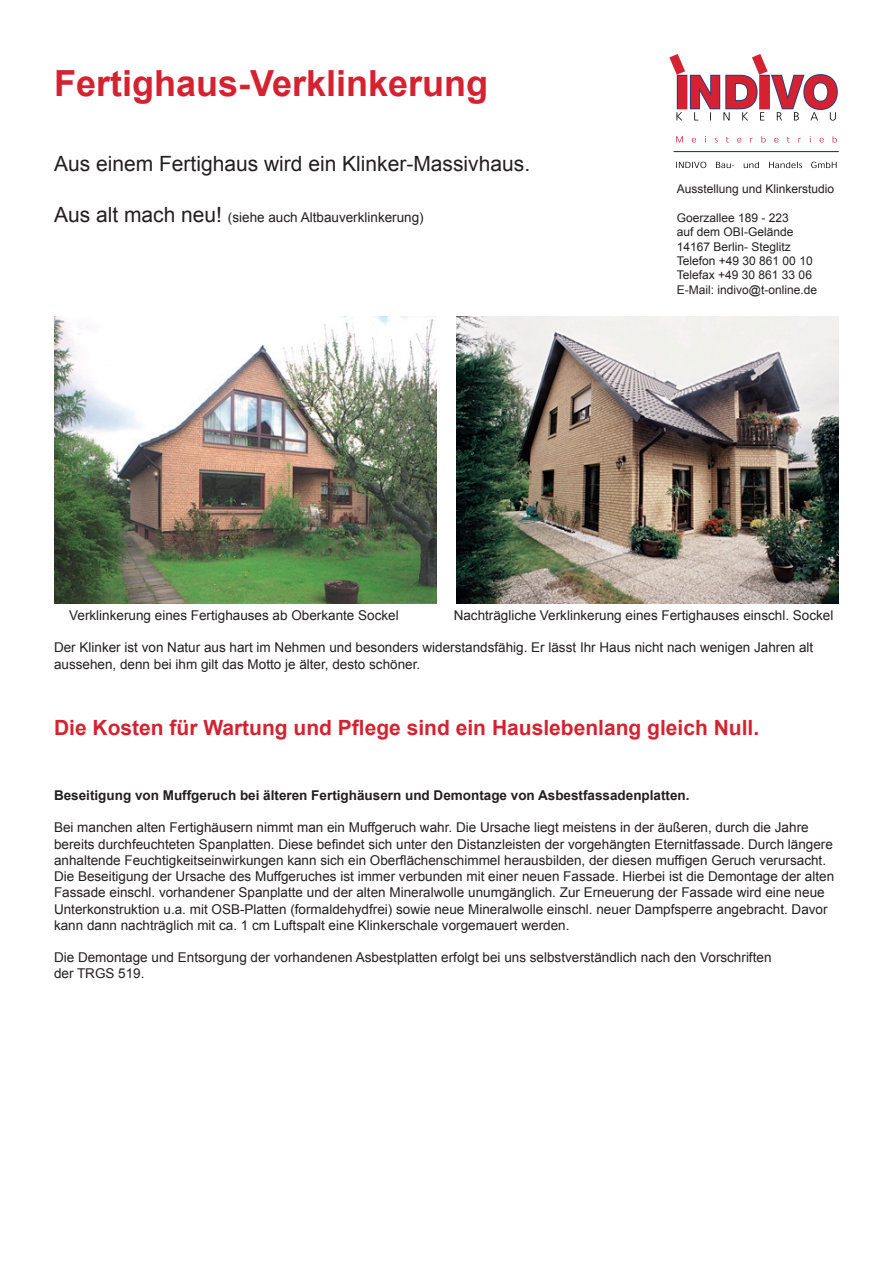
<style>
.page{position:relative;width:893px;height:1263px;background:#fff}
.page>*{position:absolute;margin:0;border:0;box-sizing:border-box;transform-origin:0 0}
.t1{font:700 36px "Arial";color:#d52231}
.t2{font:700 21px "Arial";color:#d52231}
.t3{font:21px "Arial";color:#231f20}
.t4{font:13.5px/16.2px "Arial";color:#231f20}
.t5{font:700 13.5px "Arial";color:#231f20}
.t6{font:12px/14.4px "Arial";color:#231f20}
.s1{font-size:21px}
</style>
<div class="page">
<svg style="left:676px;top:136px;width:161px;height:7px"></svg>
<svg style="left:676px;top:162px;width:160px;height:6px"></svg>
<hr style="left:674px;top:151px;width:164px;height:1px;background:#234087">
<svg style="left:669px;top:54px;width:169px;height:67px"></svg>
<img style="left:54px;top:317px;width:382px;height:287px">
<img style="left:456px;top:317px;width:383px;height:287px">
<h1 class="t1" style="left:54px;top:63px;width:436px">Fertighaus-Verklinkerung</h1>
<h2 class="t3" style="left:54px;top:152px;width:478px">Aus einem Fertighaus wird ein Klinker-Massivhaus.</h2>
<p class="t4" style="left:54px;top:209px;width:371px"><span class="s1">Aus alt mach neu!</span> (siehe auch Altbauverklinkerung)</p>
<p class="t6" style="left:677px;top:182px;width:159px">Ausstellung und Klinkerstudio</p>
<p class="t6" style="left:677px;top:210px;width:142px">Goerzallee 189 - 223<br>auf dem OBI-Gelände<br>14167 Berlin- Steglitz<br>Telefon +49 30 861 00 10<br>Telefax +49 30 861 33 06<br>E-Mail: indivo@t-online.de</p>
<p class="t4" style="left:69px;top:607px;width:331px">Verklinkerung eines Fertighauses ab Oberkante Sockel</p>
<p class="t4" style="left:454px;top:607px;width:381px">Nachträgliche Verklinkerung eines Fertighauses einschl. Sockel</p>
<p class="t4" style="left:54px;top:640px;width:761px">Der Klinker ist von Natur aus hart im Nehmen und besonders widerstandsfähig. Er lässt Ihr Haus nicht nach wenigen Jahren alt aussehen, denn bei ihm gilt das Motto je älter, desto schöner.</p>
<h2 class="t2" style="left:54px;top:716px;width:707px">Die Kosten für Wartung und Pflege sind ein Hauslebenlang gleich Null.</h2>
<p class="t5" style="left:54px;top:788px;width:637px">Beseitigung von Muffgeruch bei älteren Fertighäusern und Demontage von Asbestfassadenplatten.</p>
<p class="t4" style="left:54px;top:820px;width:782px">Bei manchen alten Fertighäusern nimmt man ein Muffgeruch wahr. Die Ursache liegt meistens in der äußeren, durch die Jahre bereits durchfeuchteten Spanplatten. Diese befindet sich unter den Distanzleisten der vorgehängten Eternitfassade. Durch längere anhaltende Feuchtigkeitseinwirkungen kann sich ein Oberflächenschimmel herausbilden, der diesen muffigen Geruch verursacht.<br>Die Beseitigung der Ursache des Muffgeruches ist immer verbunden mit einer neuen Fassade. Hierbei ist die Demontage der alten Fassade einschl. vorhandener Spanplatte und der alten Mineralwolle unumgänglich. Zur Erneuerung der Fassade wird eine neue Unterkonstruktion u.a. mit OSB-Platten (formaldehydfrei) sowie neue Mineralwolle einschl. neuer Dampfsperre angebracht. Davor kann dann nachträglich mit ca. 1 cm Luftspalt eine Klinkerschale vorgemauert werden.</p>
<p class="t4" style="left:54px;top:949px;width:719px">Die Demontage und Entsorgung der vorhandenen Asbestplatten erfolgt bei uns selbstverständlich nach den Vorschriften der TRGS 519.</p>
</div>
